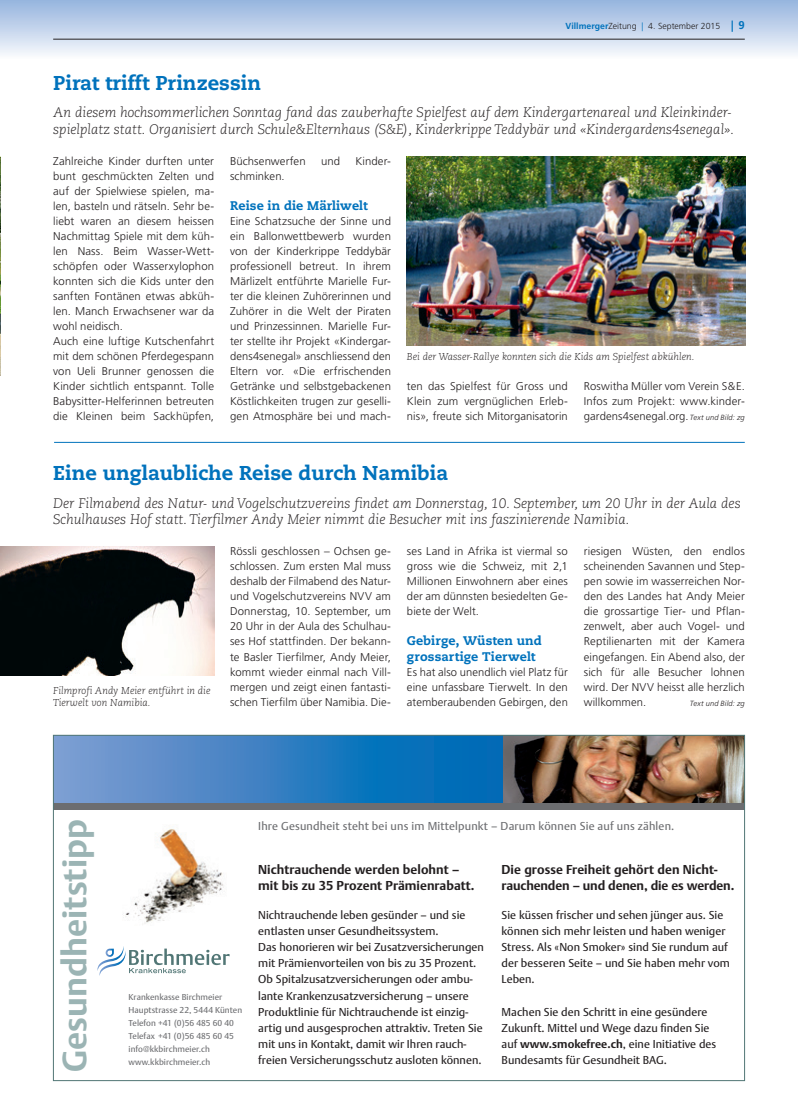
<style>
.page{position:relative;width:798px;height:1117px;background:#fff}
.page>*{position:absolute;margin:0;border:0;box-sizing:border-box;transform-origin:0 0}
.t1{font:700 33.62px "DTL Argo T";letter-spacing:.005em;color:#9bb4b4}
.t2{font:800 20px "Caecilia";color:#0072bc}
.t3{font:italic 300 13.75px/16.5px "Caecilia";color:#231f20}
.t4{font:700 12.75px/16.8px "DTL Argo T";letter-spacing:.005em;color:#231f20}
.t5{font:800 12.5px/15px "Caecilia";letter-spacing:.005em;color:#0072bc}
.t6{font:11.38px/16.1px "DTL Argo T";letter-spacing:.005em;color:#231f20}
.t7{font:11.38px "DTL Argo T";letter-spacing:.015em;color:#6c6d70}
.t8{font:300 11.25px/15px "Frutiger";letter-spacing:.01em;color:#231f20;text-align:justify}
.t9{font:italic 300 10px/12px "Caecilia";color:#231f20}
.t10{font:300 8.75px "Frutiger";color:#231f20}
.t11{font:8.5px/13px "DTL Argo T";letter-spacing:.005em;color:#6c6d70}
.t12{font:italic 300 7.5px "Frutiger";letter-spacing:.02em;color:#231f20}
.s1{font-weight:700;color:#0072bc}
.s2{color:#0072bc}
.s3{font-family:"Myriad";font-weight:700;font-size:11.25px;color:#0072bc}
.s4{font-weight:700;font-size:11.25px;color:#0072bc}
.s5{font-style:italic;font-size:7.5px}
.s6{font-weight:700}
</style>
<div class="page">
<svg style="left:0;top:0;width:797px;height:55px;background:#c2d3ea"></svg>
<hr style="left:53px;top:39px;width:691px;height:1px;background:#231f20">
<img style="left:502px;top:737px;width:240px;height:66px">
<svg style="left:97px;top:946px;width:132px;height:29px"></svg>
<svg style="left:55px;top:737px;width:447px;height:66px;background:#3580c2"></svg>
<div style="left:53px;top:803px;width:691px;height:6px;background:#6c6d70"></div>
<img style="left:125px;top:828px;width:99px;height:96px">
<img style="left:406px;top:157px;width:338px;height:188px">
<hr style="left:54px;top:442px;width:690px;height:1px;background:#0072bc">
<img style="left:0;top:547px;width:215px;height:128px">
<img style="left:0;top:157px;width:1px;height:218px">
<p class="t10" style="left:565px;top:21px;width:181px"><span class="s1">Villmerger</span>Zeitung <span class="s2">|</span> 4. September 2015 <span class="s3">|</span> <span class="s4">9</span></p>
<h2 class="t2" style="left:53px;top:71px;width:209px">Pirat trifft Prinzessin</h2>
<p class="t3" style="left:53px;top:104px;width:682px">An diesem hochsommerlichen Sonntag fand das zauberhafte Spielfest auf dem Kindergartenareal und Kleinkinder&shy;spielplatz statt. Organisiert durch Schule&amp;Elternhaus (S&amp;E), Kinderkrippe Teddybär und «Kindergardens4senegal».</p>
<p class="t8" style="left:53px;top:154px;width:162px;text-align:left">Zahlreiche Kinder durften unter bunt geschmückten Zelten und auf der Spielwiese spielen, ma&shy;len, basteln und rätseln. Sehr be&shy;liebt waren an diesem heissen<br>Nachmittag Spiele mit dem küh&shy;len Nass. Beim Wasser-Wett&shy;schöpfen oder Wasserxylophon konnten sich die Kids unter den sanften Fontänen etwas abküh&shy;len. Manch Erwachsener war da wohl neidisch.<br>Auch eine luftige Kutschenfahrt mit dem schönen Pferdegespann von Ueli Brunner genossen die<br>Kinder sichtlich entspannt. Tolle<br>Babysitter-Helferinnen betreuten die Kleinen beim Sackhüpfen,</p>
<p class="t8" style="left:230px;top:154px;width:77px">Büchsenwerfen</p>
<p class="t8" style="left:321px;top:154px;width:21px">und</p>
<p class="t8" style="left:355px;top:154px;width:37px">Kinder-</p>
<p class="t8" style="left:230px;top:169px;width:56px">schminken.</p>
<p class="t5" style="left:230px;top:198px;width:139px">Reise in die Märliwelt</p>
<p class="t8" style="left:230px;top:214px;width:162px">Eine Schatzsuche der Sinne und ein Ballonwettbewerb wurden von der Kinderkrippe Teddybär professionell betreut. In ihrem Märlizelt entführte Marielle Fur&shy;ter die kleinen Zuhörerinnen und Zuhörer in die Welt der Piraten und Prinzessinnen. Marielle Fur&shy;ter stellte ihr Projekt «Kindergar&shy;dens4senegal» anschliessend den Eltern vor. «Die erfrischenden Getränke und selbstgebackenen Köstlichkeiten trugen zur geselli&shy;gen Atmosphäre bei und mach-</p>
<p class="t9" style="left:407px;top:351px;width:289px">Bei der Wasser-Rallye konnten sich die Kids am Spielfest abkühlen.</p>
<p class="t8" style="left:407px;top:379px;width:162px">ten das Spielfest für Gross und Klein zum vergnüglichen Erleb&shy;nis», freute sich Mitorganisatorin</p>
<p class="t8" style="left:583px;top:379px;width:162px">Roswitha Müller vom Verein S&amp;E.<br>Infos zum Projekt: www.kinder&shy;gardens4senegal.org. <span class="s5">Text und Bild: zg</span></p>
<h2 class="t2" style="left:53px;top:461px;width:396px">Eine unglaubliche Reise durch Namibia</h2>
<p class="t3" style="left:53px;top:494px;width:688px">Der Filmabend des Natur- und Vogelschutzvereins findet am Donnerstag, 10. September, um 20 Uhr in der Aula des<br>Schulhauses Hof statt. Tierfilmer Andy Meier nimmt die Besucher mit ins faszinierende Namibia.</p>
<p class="t8" style="left:230px;top:544px;width:162px">Rössli geschlossen – Ochsen ge&shy;schlossen. Zum ersten Mal muss deshalb der Filmabend des Natur&shy;und Vogelschutzvereins NVV am Donnerstag, 10. September, um 20 Uhr in der Aula des Schulhau&shy;ses Hof stattfinden. Der bekann&shy;te Basler Tierfilmer, Andy Meier, kommt wieder einmal nach Vill&shy;mergen und zeigt einen fantasti&shy;schen Tierfilm über Namibia. Die-</p>
<p class="t8" style="left:407px;top:544px;width:162px">ses Land in Afrika ist viermal so gross wie die Schweiz, mit 2,1<br>Millionen Einwohnern aber eines der am dünnsten besiedelten Ge&shy;biete der Welt.</p>
<p class="t8" style="left:583px;top:544px;width:162px">riesigen Wüsten, den endlos scheinenden Savannen und Step&shy;pen sowie im wasserreichen Nor&shy;den des Landes hat Andy Meier die grossartige Tier- und Pflan&shy;zenwelt, aber auch Vogel- und Reptilienarten mit der Kamera eingefangen. Ein Abend also, der sich für alle Besucher lohnen wird. Der NVV heisst alle herzlich willkommen.</p>
<p class="t5" style="left:407px;top:633px;width:136px">Gebirge, Wüsten und grossartige Tierwelt</p>
<p class="t8" style="left:407px;top:664px;width:162px">Es hat also unendlich viel Platz für eine unfassbare Tierwelt. In den atemberaubenden Gebirgen, den</p>
<p class="t9" style="left:53px;top:684px;width:159px">Filmprofi Andy Meier entführt in die<br>Tierwelt von Namibia.</p>
<p class="t12" style="left:689px;top:698px;width:56px">Text und Bild: zg</p>
<h1 class="t1" style="left:55px;top:1071px;width:255px;rotate:-90deg">Gesundheitstipp</h1>
<p class="t11" style="left:128px;top:989px;width:115px">Krankenkasse Birchmeier<br>Hauptstrasse 22, 5444 Künten<br>Telefon +41 (0)56 485 60 40<br>Telefax +41 (0)56 485 60 45 info@kkbirchmeier.ch</p>
<p class="t11" style="left:128px;top:1054px;width:83px">www.kkbirchmeier.ch</p>
<p class="t7" style="left:258px;top:819px;width:417px">Ihre Gesundheit steht bei uns im Mittelpunkt – Darum können Sie auf uns zählen.</p>
<p class="t4" style="left:258px;top:860px;width:218px">Nichtrauchende werden belohnt – mit bis zu 35 Prozent Prämienrabatt.</p>
<p class="t6" style="left:258px;top:906px;width:227px">Nichtrauchende leben gesünder – und sie entlasten unser Gesundheitssystem.<br>Das honorieren wir bei Zusatzversicherungen mit Prämienvorteilen von bis zu 35 Prozent.<br>Ob Spitalzusatzversicherungen oder ambu&shy;lante Krankenzusatzversicherung – unsere Produktlinie für Nichtrauchende ist einzig&shy;artig und ausgesprochen attraktiv. Treten Sie mit uns in Kontakt, damit wir Ihren rauch&shy;freien Versicherungsschutz ausloten können.</p>
<p class="t4" style="left:501px;top:860px;width:234px">Die grosse Freiheit gehört den Nicht&shy;rauchenden – und denen, die es werden.</p>
<p class="t6" style="left:501px;top:906px;width:230px">Sie küssen frischer und sehen jünger aus. Sie können sich mehr leisten und haben weniger Stress. Als «Non Smoker» sind Sie rundum auf der besseren Seite – und Sie haben mehr vom Leben.</p>
<p class="t6" style="left:501px;top:1003px;width:216px">Machen Sie den Schritt in eine gesündere Zukunft. Mittel und Wege dazu finden Sie auf <span class="s6">www.smokefree.ch</span>, eine Initiative des Bundesamts für Gesundheit BAG.</p>
</div>
